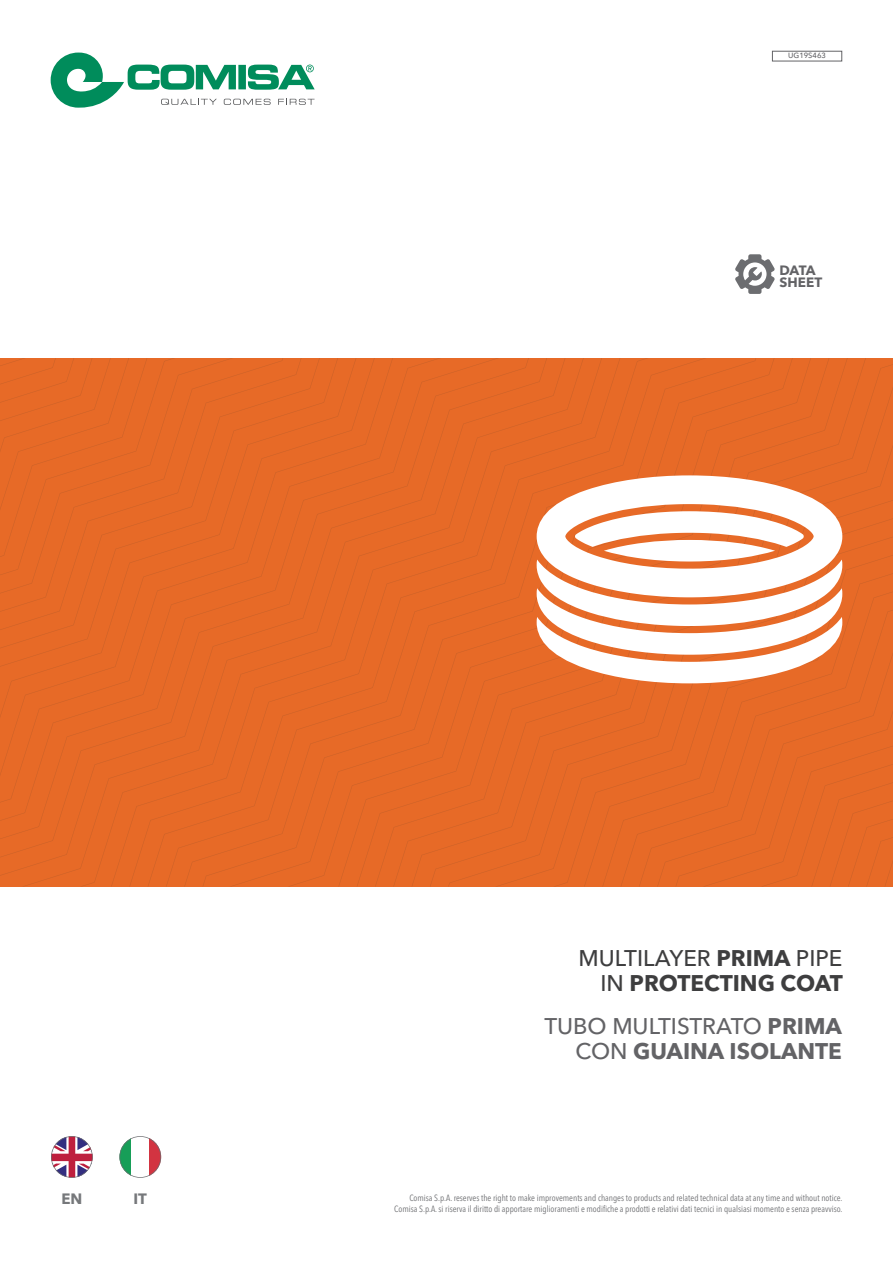
<style>
.page{position:relative;width:893px;height:1263px;background:#fff}
.page>*{position:absolute;margin:0;border:0;box-sizing:border-box;transform-origin:0 0}
.t1{font:700 22.5px/25.5px "Avenir Next LT Pro";color:#636366;text-align:right}
.t2{font:700 22.5px/25.5px "Avenir Next LT Pro";color:#3e3e3f;text-align:right}
.t3{font:700 15px "Avenir Next";color:#76787b}
.t4{font:700 13.5px/12px "Avenir Next";letter-spacing:.005em;color:#636366}
.t5{font:condensed 9px/10.8px "Avenir Next LT Pro";color:#6c6d70;text-align:right}
.t6{font:500 7.5px "Avenir Next LT Pro";color:#636366}
.s1{font-weight:500}
</style>
<div class="page">
<svg style="left:51px;top:53px;width:264px;height:55px"></svg>
<div style="left:772px;top:51px;width:70px;height:10px;border:1px solid #636366"></div>
<svg style="left:735px;top:254px;width:40px;height:40px"></svg>
<div style="left:866px;top:364px;width:27px;height:523px;background:#e76a27"></div>
<div style="left:848px;top:358px;width:18px;height:529px;background:#e76a27"></div>
<div style="left:829px;top:358px;width:19px;height:529px;background:#e76a27"></div>
<div style="left:811px;top:358px;width:18px;height:529px;background:#e76a27"></div>
<div style="left:793px;top:358px;width:18px;height:529px;background:#e76a27"></div>
<div style="left:774px;top:358px;width:19px;height:529px;background:#e76a27"></div>
<div style="left:707px;top:358px;width:49px;height:529px;background:#e76a27"></div>
<div style="left:649px;top:358px;width:58px;height:529px;background:#e76a27"></div>
<div style="left:620px;top:358px;width:29px;height:529px;background:#e76a27"></div>
<div style="left:602px;top:358px;width:18px;height:529px;background:#e76a27"></div>
<div style="left:584px;top:358px;width:18px;height:529px;background:#e76a27"></div>
<div style="left:565px;top:358px;width:19px;height:529px;background:#e76a27"></div>
<div style="left:22px;top:358px;width:543px;height:529px;background:#e76a27"></div>
<div style="left:0;top:358px;width:547px;height:518px;background:#e76a27"></div>
<div style="left:0;top:358px;width:529px;height:499px;background:#e76a27"></div>
<div style="left:0;top:358px;width:499px;height:481px;background:#e76a27"></div>
<div style="left:0;top:358px;width:441px;height:463px;background:#e76a27"></div>
<div style="left:0;top:358px;width:393px;height:444px;background:#e76a27"></div>
<div style="left:0;top:358px;width:375px;height:418px;background:#e76a27"></div>
<div style="left:0;top:358px;width:356px;height:360px;background:#e76a27"></div>
<div style="left:0;top:358px;width:338px;height:309px;background:#e76a27"></div>
<div style="left:0;top:358px;width:320px;height:290px;background:#e76a27"></div>
<div style="left:0;top:358px;width:301px;height:272px;background:#e76a27"></div>
<div style="left:0;top:358px;width:283px;height:254px;background:#e76a27"></div>
<div style="left:0;top:358px;width:233px;height:235px;background:#e76a27"></div>
<div style="left:0;top:358px;width:175px;height:217px;background:#e76a27"></div>
<svg style="left:537px;top:475px;width:305px;height:208px"></svg>
<svg style="left:51px;top:1136px;width:42px;height:42px"></svg>
<svg style="left:119px;top:1136px;width:42px;height:42px"></svg>
<p class="t6" style="left:788px;top:51px;width:39px">UG19S463</p>
<h3 class="t4" style="left:779px;top:264px;width:44px">DATA<br>SHEET</h3>
<h2 class="t3" style="left:61px;top:1186px;width:22px">EN</h2>
<h2 class="t3" style="left:133px;top:1186px;width:15px">IT</h2>
<h1 class="t2" style="left:578px;top:945px;width:266px"><span class="s1">MULTILAYER</span> PRIMA <span class="s1">PIPE<br>IN</span> PROTECTING COAT</h1>
<h1 class="t1" style="left:544px;top:1013px;width:299px"><span class="s1">TUBO MULTISTRATO</span> PRIMA<br><span class="s1">CON</span> GUAINA ISOLANTE</h1>
<p class="t5" style="left:394px;top:1192px;width:450px">Comisa S.p.A. reserves the right to make improvements and changes to products and related technical data at any time and without notice.<br>Comisa S.p.A. si riserva il diritto di apportare miglioramenti e modifiche a prodotti e relativi dati tecnici in qualsiasi momento e senza preavviso.</p>
</div>
